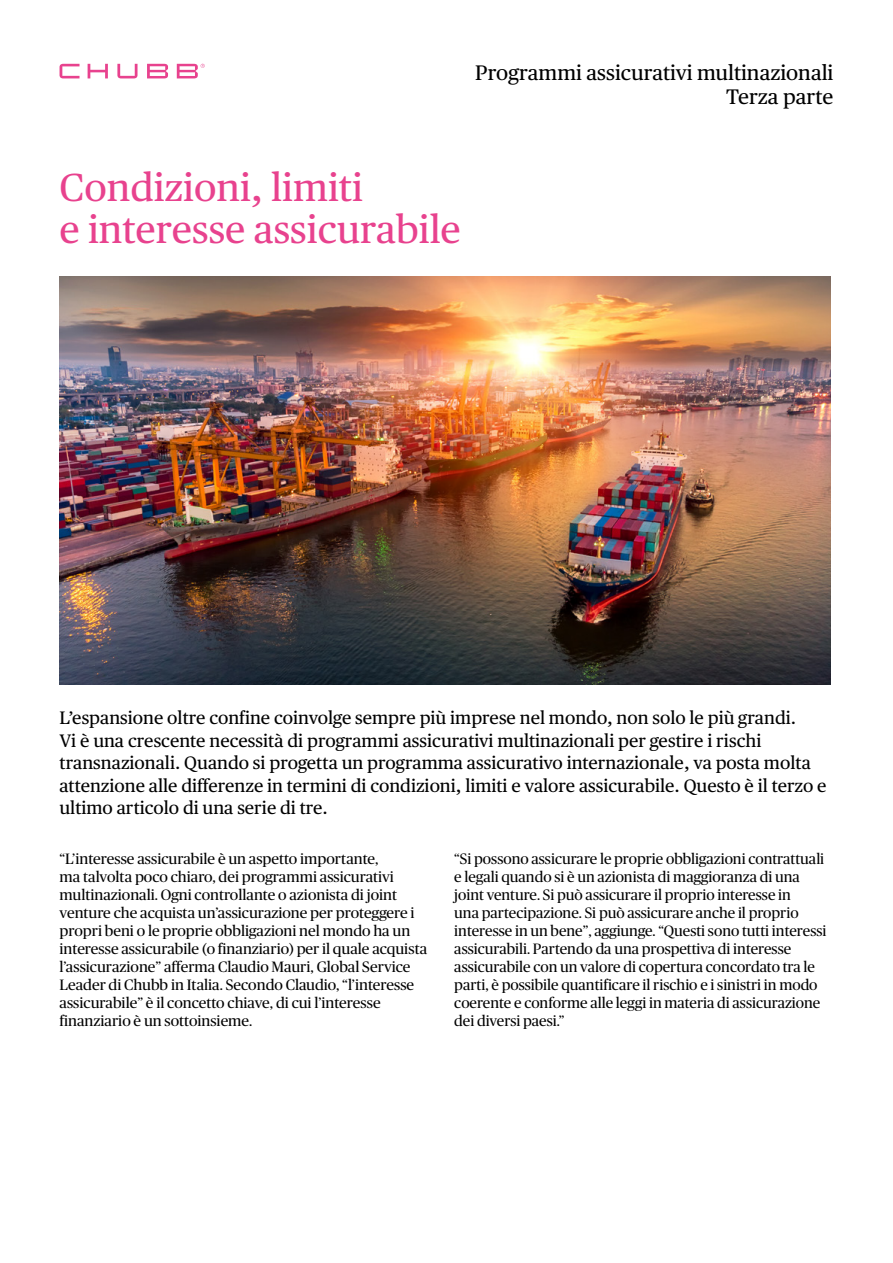
<style>
.page{position:relative;width:893px;height:1263px;background:#fff}
.page>*{position:absolute;margin:0;border:0;box-sizing:border-box;transform-origin:0 0}
.BODY_COPY{font:39px/42px "Chubb Publico Text";color:#e8428e}
.BODY_COPY-2{font:21px "Chubb Publico Text";color:#000}
.BODY_COPY-3{font:18px/22.5px "Chubb Publico Text";color:#000}
.BODY_COPY-4{font:15px/18px "Chubb Publico";color:#000}
</style>
<div class="page">
<img style="left:60px;top:276px;width:771px;height:408px">
<svg style="left:60px;top:64px;width:145px;height:14px"></svg>
<p class="BODY_COPY-2" style="left:475px;top:57px;width:360px">Programmi assicurativi multinazionali</p>
<p class="BODY_COPY-2" style="left:726px;top:81px;width:109px">Terza parte</p>
<p class="BODY_COPY" style="left:60px;top:164px;width:403px">Condizioni, limiti<br>e interesse assicurabile</p>
<p class="BODY_COPY-3" style="left:60px;top:706px;width:768px">L’espansione oltre confine coinvolge sempre più imprese nel mondo, non solo le più grandi.<br>Vi è una crescente necessità di programmi assicurativi multinazionali per gestire i rischi transnazionali. Quando si progetta un programma assicurativo internazionale, va posta molta attenzione alle differenze in termini di condizioni, limiti e valore assicurabile. Questo è il terzo e ultimo articolo di una serie di tre.</p>
<p class="BODY_COPY-4" style="left:60px;top:849px;width:369px">“L’interesse assicurabile è un aspetto importante,<br>ma talvolta poco chiaro, dei programmi assicurativi multinazionali. Ogni controllante o azionista di joint venture che acquista un’assicurazione per proteggere i propri beni o le proprie obbligazioni nel mondo ha un interesse assicurabile (o finanziario) per il quale acquista l’assicurazione” afferma Claudio Mauri, Global Service Leader di Chubb in Italia. Secondo Claudio, “l’interesse assicurabile” è il concetto chiave, di cui l’interesse finanziario è un sottoinsieme.</p>
<p class="BODY_COPY-4" style="left:454px;top:849px;width:374px">“Si possono assicurare le proprie obbligazioni contrattuali e legali quando si è un azionista di maggioranza di una joint venture. Si può assicurare il proprio interesse in<br>una partecipazione. Si può assicurare anche il proprio interesse in un bene”, aggiunge. “Questi sono tutti interessi assicurabili. Partendo da una prospettiva di interesse assicurabile con un valore di copertura concordato tra le parti, è possibile quantificare il rischio e i sinistri in modo coerente e conforme alle leggi in materia di assicurazione dei diversi paesi.”</p>
</div>
